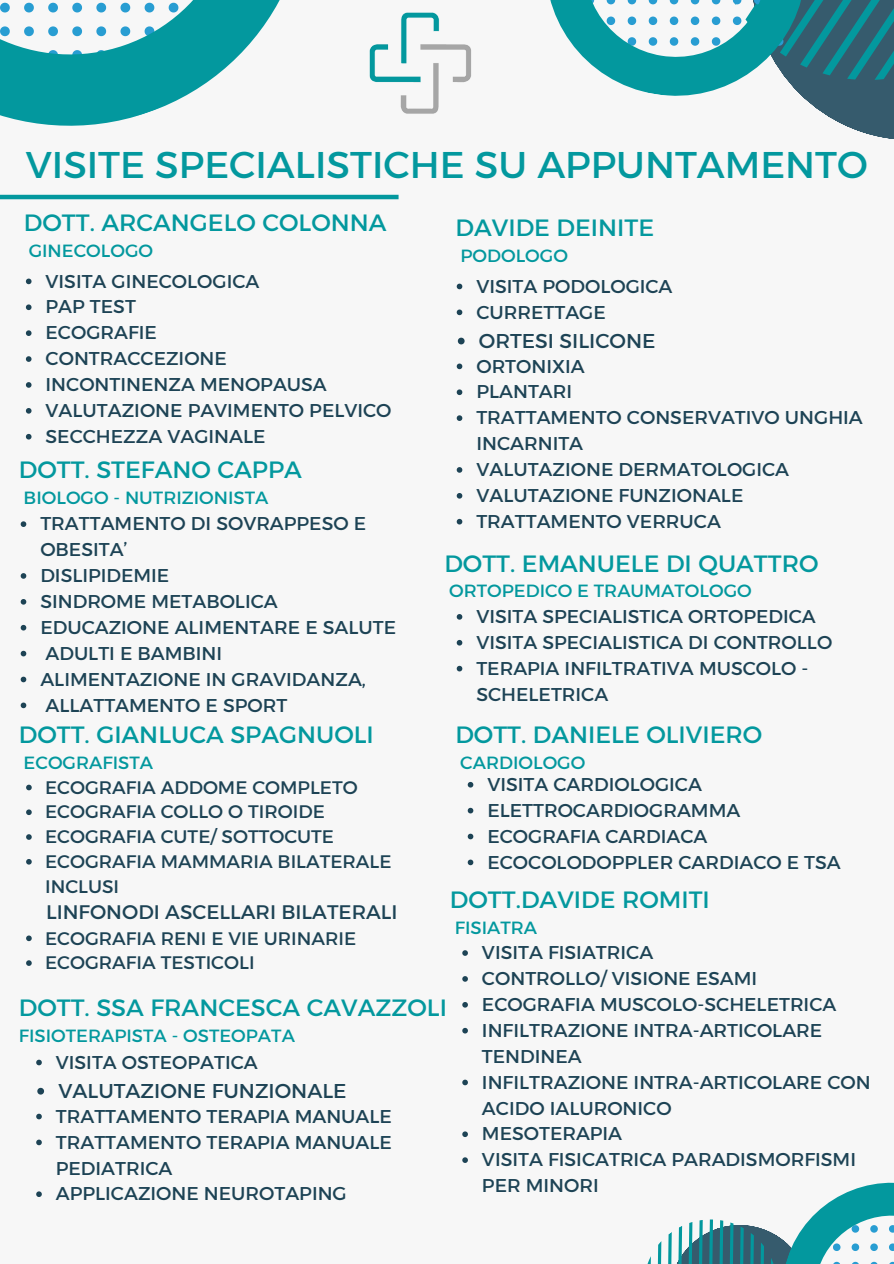
<style>
.page{position:relative;width:894px;height:1264px;background:#fff}
.page>*{position:absolute;margin:0;border:0;box-sizing:border-box;transform-origin:0 0}
.t1{font:37.8px "Kief Montaser Regular";color:#03989e}
.t2{font:24px "Kief Montaser Regular";color:#03989e}
.t3{font:20.4px "Kief Montaser Regular";color:#1d4355}
.t4{font:19.95px "Kief Montaser Regular";color:#1d4355}
.t5{font:18.9px/25.8px "Kief Montaser Regular";color:#1d4355}
.t6{font:18.45px/24.8px "Kief Montaser Regular";color:#1d4355}
.t7{font:18px "Kief Montaser Regular";color:#03989e}
</style>
<div class="page">
<div style="left:0;top:0;width:893px;height:1263px;background:#f7f7f7"></div>
<svg style="left:0;top:0;width:280px;height:126px;fill:#03989e"></svg>
<hr style="left:0;top:195px;width:398px;height:4px;background:#03989e">
<svg style="left:550px;top:0;width:343px;height:139px"></svg>
<img style="left:369px;top:12px;width:102px;height:102px">
<svg style="left:26px;top:278px;width:6px;height:6px"></svg>
<svg style="left:26px;top:304px;width:6px;height:6px"></svg>
<svg style="left:26px;top:330px;width:6px;height:6px"></svg>
<svg style="left:26px;top:356px;width:6px;height:6px"></svg>
<svg style="left:26px;top:382px;width:6px;height:6px"></svg>
<svg style="left:26px;top:408px;width:6px;height:5px"></svg>
<svg style="left:26px;top:434px;width:6px;height:5px"></svg>
<svg style="left:456px;top:284px;width:6px;height:5px"></svg>
<svg style="left:456px;top:309px;width:6px;height:6px"></svg>
<svg style="left:457px;top:338px;width:7px;height:6px"></svg>
<svg style="left:456px;top:363px;width:6px;height:6px"></svg>
<svg style="left:456px;top:389px;width:6px;height:6px"></svg>
<svg style="left:456px;top:415px;width:6px;height:6px"></svg>
<svg style="left:456px;top:467px;width:6px;height:6px"></svg>
<svg style="left:456px;top:493px;width:6px;height:5px"></svg>
<svg style="left:456px;top:519px;width:6px;height:5px"></svg>
<svg style="left:21px;top:521px;width:5px;height:6px"></svg>
<svg style="left:21px;top:573px;width:5px;height:5px"></svg>
<svg style="left:21px;top:599px;width:5px;height:5px"></svg>
<svg style="left:21px;top:625px;width:5px;height:5px"></svg>
<svg style="left:21px;top:650px;width:5px;height:6px"></svg>
<svg style="left:21px;top:676px;width:5px;height:6px"></svg>
<svg style="left:21px;top:702px;width:5px;height:6px"></svg>
<svg style="left:456px;top:614px;width:6px;height:5px"></svg>
<svg style="left:456px;top:640px;width:6px;height:5px"></svg>
<svg style="left:456px;top:665px;width:6px;height:6px"></svg>
<svg style="left:467px;top:782px;width:6px;height:5px"></svg>
<svg style="left:467px;top:807px;width:6px;height:6px"></svg>
<svg style="left:467px;top:833px;width:6px;height:6px"></svg>
<svg style="left:467px;top:859px;width:6px;height:6px"></svg>
<svg style="left:26px;top:784px;width:6px;height:6px"></svg>
<svg style="left:26px;top:809px;width:6px;height:6px"></svg>
<svg style="left:26px;top:834px;width:6px;height:5px"></svg>
<svg style="left:26px;top:859px;width:6px;height:5px"></svg>
<svg style="left:26px;top:935px;width:6px;height:6px"></svg>
<svg style="left:26px;top:960px;width:6px;height:5px"></svg>
<svg style="left:648px;top:1182px;width:245px;height:81px"></svg>
<svg style="left:36px;top:1059px;width:6px;height:6px"></svg>
<svg style="left:37px;top:1087px;width:7px;height:7px"></svg>
<svg style="left:36px;top:1113px;width:6px;height:6px"></svg>
<svg style="left:36px;top:1139px;width:6px;height:6px"></svg>
<svg style="left:36px;top:1191px;width:6px;height:5px"></svg>
<svg style="left:462px;top:950px;width:6px;height:5px"></svg>
<svg style="left:462px;top:976px;width:6px;height:5px"></svg>
<svg style="left:462px;top:1002px;width:6px;height:5px"></svg>
<svg style="left:462px;top:1027px;width:6px;height:6px"></svg>
<svg style="left:462px;top:1079px;width:6px;height:6px"></svg>
<svg style="left:462px;top:1131px;width:6px;height:6px"></svg>
<svg style="left:462px;top:1157px;width:6px;height:5px"></svg>
<p class="t1" style="left:26px;top:142px;width:843px">VISITE SPECIALISTICHE SU APPUNTAMENTO</p>
<p class="t2" style="left:24px;top:208px;width:364px">DOTT. ARCANGELO COLONNA</p>
<p class="t7" style="left:29px;top:239px;width:126px">GINECOLOGO</p>
<p class="t5" style="left:46px;top:268px;width:215px">VISITA GINECOLOGICA</p>
<p class="t5" style="left:46px;top:294px;width:92px">PAP TEST</p>
<p class="t5" style="left:46px;top:320px;width:113px">ECOGRAFIE</p>
<p class="t5" style="left:46px;top:345px;width:183px">CONTRACCEZIONE</p>
<h1 class="t5" style="left:46px;top:371px;width:283px">INCONTINENZA MENOPAUSA</h1>
<p class="t5" style="left:46px;top:397px;width:347px">VALUTAZIONE PAVIMENTO PELVICO</p>
<h2 class="t5" style="left:46px;top:423px;width:221px">SECCHEZZA VAGINALE</h2>
<h2 class="t2" style="left:455px;top:213px;width:200px">DAVIDE DEINITE</h2>
<h2 class="t7" style="left:460px;top:244px;width:109px">PODOLOGO</h2>
<p class="t5" style="left:476px;top:273px;width:198px">VISITA PODOLOGICA</p>
<p class="t5" style="left:476px;top:299px;width:131px">CURRETTAGE</p>
<p class="t3" style="left:479px;top:328px;width:178px">ORTESI SILICONE</p>
<p class="t5" style="left:476px;top:353px;width:110px">ORTONIXIA</p>
<p class="t5" style="left:476px;top:379px;width:97px">PLANTARI</p>
<p class="t5" style="left:476px;top:404px;width:388px">TRATTAMENTO CONSERVATIVO UNGHIA<br>INCARNITA</p>
<p class="t5" style="left:476px;top:456px;width:314px">VALUTAZIONE DERMATOLOGICA</p>
<p class="t5" style="left:476px;top:482px;width:268px">VALUTAZIONE FUNZIONALE</p>
<p class="t5" style="left:476px;top:508px;width:246px">TRATTAMENTO VERRUCA</p>
<p class="t2" style="left:19px;top:454px;width:284px">DOTT. STEFANO CAPPA</p>
<p class="t7" style="left:24px;top:486px;width:246px">BIOLOGO - NUTRIZIONISTA</p>
<p class="t5" style="left:40px;top:510px;width:327px">TRATTAMENTO DI SOVRAPPESO E<br>OBESITA’</p>
<p class="t5" style="left:40px;top:562px;width:130px">DISLIPIDEMIE</p>
<p class="t5" style="left:40px;top:588px;width:239px">SINDROME METABOLICA</p>
<p class="t5" style="left:40px;top:614px;width:357px">EDUCAZIONE ALIMENTARE E SALUTE</p>
<p class="t5" style="left:45px;top:640px;width:178px">ADULTI E BAMBINI</p>
<p class="t5" style="left:40px;top:666px;width:327px">ALIMENTAZIONE IN GRAVIDANZA,</p>
<p class="t5" style="left:45px;top:692px;width:243px">ALLATTAMENTO E SPORT</p>
<p class="t2" style="left:444px;top:548px;width:375px">DOTT. EMANUELE DI QUATTRO</p>
<p class="t7" style="left:449px;top:580px;width:304px">ORTOPEDICO E TRAUMATOLOGO</p>
<p class="t5" style="left:476px;top:603px;width:341px">VISITA SPECIALISTICA ORTOPEDICA</p>
<p class="t5" style="left:476px;top:629px;width:357px">VISITA SPECIALISTICA DI CONTROLLO</p>
<p class="t5" style="left:476px;top:655px;width:333px">TERAPIA INFILTRATIVA MUSCOLO -<br>SCHELETRICA</p>
<p class="t2" style="left:19px;top:719px;width:356px">DOTT. GIANLUCA SPAGNUOLI</p>
<p class="t7" style="left:24px;top:751px;width:131px">ECOGRAFISTA</p>
<p class="t2" style="left:455px;top:719px;width:308px">DOTT. DANIELE OLIVIERO</p>
<p class="t7" style="left:460px;top:751px;width:127px">CARDIOLOGO</p>
<p class="t5" style="left:487px;top:771px;width:216px">VISITA CARDIOLOGICA</p>
<p class="t5" style="left:487px;top:797px;width:254px">ELETTROCARDIOGRAMMA</p>
<p class="t5" style="left:487px;top:823px;width:221px">ECOGRAFIA CARDIACA</p>
<p class="t5" style="left:487px;top:848px;width:355px">ECOCOLODOPPLER CARDIACO E TSA</p>
<h2 class="t6" style="left:45px;top:774px;width:314px">ECOGRAFIA ADDOME COMPLETO</h2>
<h2 class="t6" style="left:45px;top:799px;width:281px">ECOGRAFIA COLLO O TIROIDE</h2>
<p class="t6" style="left:45px;top:824px;width:290px">ECOGRAFIA CUTE/ SOTTOCUTE</p>
<p class="t6" style="left:45px;top:849px;width:348px">ECOGRAFIA MAMMARIA BILATERALE<br>INCLUSI</p>
<p class="t4" style="left:46px;top:899px;width:353px">LINFONODI ASCELLARI BILATERALI</p>
<p class="t6" style="left:45px;top:925px;width:312px">ECOGRAFIA RENI E VIE URINARIE</p>
<h3 class="t6" style="left:45px;top:950px;width:211px">ECOGRAFIA TESTICOLI</h3>
<p class="t2" style="left:450px;top:884px;width:261px">DOTT.DAVIDE ROMITI</p>
<p class="t7" style="left:454px;top:916px;width:84px">FISIATRA</p>
<h2 class="t5" style="left:482px;top:939px;width:173px">VISITA FISIATRICA</h2>
<p class="t5" style="left:482px;top:965px;width:276px">CONTROLLO/ VISIONE ESAMI</p>
<p class="t5" style="left:482px;top:991px;width:356px">ECOGRAFIA MUSCOLO-SCHELETRICA</p>
<p class="t5" style="left:482px;top:1017px;width:342px">INFILTRAZIONE INTRA-ARTICOLARE<br>TENDINEA</p>
<p class="t5" style="left:482px;top:1068px;width:390px">INFILTRAZIONE INTRA-ARTICOLARE CON<br>ACIDO IALURONICO</p>
<p class="t5" style="left:482px;top:1120px;width:142px">MESOTERAPIA</p>
<p class="t5" style="left:482px;top:1146px;width:375px">VISITA FISICATRICA PARADISMORFISMI<br>PER MINORI</p>
<p class="t2" style="left:19px;top:992px;width:429px">DOTT. SSA FRANCESCA CAVAZZOLI</p>
<p class="t7" style="left:19px;top:1024px;width:278px">FISIOTERAPISTA - OSTEOPATA</p>
<p class="t5" style="left:56px;top:1049px;width:203px">VISITA OSTEOPATICA</p>
<p class="t3" style="left:58px;top:1078px;width:289px">VALUTAZIONE FUNZIONALE</p>
<p class="t5" style="left:56px;top:1103px;width:337px">TRATTAMENTO TERAPIA MANUALE</p>
<p class="t5" style="left:56px;top:1128px;width:337px">TRATTAMENTO TERAPIA MANUALE<br>PEDIATRICA</p>
<p class="t5" style="left:56px;top:1180px;width:292px">APPLICAZIONE NEUROTAPING</p>
</div>
